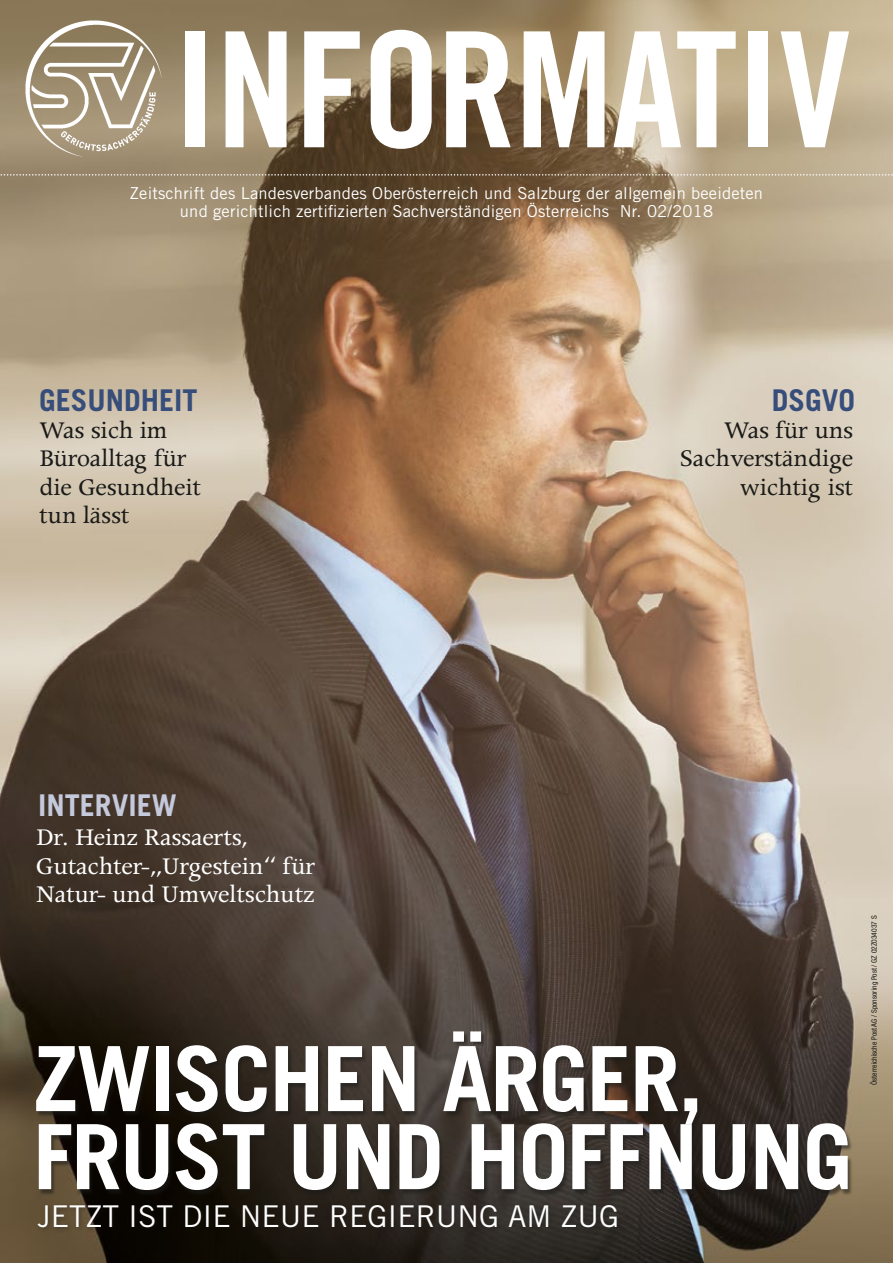
<style>
.page{position:relative;width:893px;height:1263px;background:#fff}
.page>*{position:absolute;margin:0;border:0;box-sizing:border-box;transform-origin:0 0}
.t1{font:160.5px "Trade Gothic LT Std Bd Cn 20";letter-spacing:-.01em;color:#fff}
.t2{font:700 90px/78px "Trade Gothic LT Std";letter-spacing:-.02em;color:#fff}
.t3{font:30px "Trade Gothic LT Std";color:#fff}
.t4{font:700 30px "Trade Gothic LT Std";color:#374d7a}
.t5{font:700 30px "Trade Gothic LT Std";color:#c5c9dc}
.t6{font:27px/28.5px "Apollo MT Std";letter-spacing:-.01em;color:#1a1a18}
.t7{font:27px/28.5px "Apollo MT Std";letter-spacing:-.01em;color:#fff}
.t8{font:16.5px/18px "Trade Gothic LT Std";letter-spacing:.01em;color:#fff;text-align:center}
.t9{font:condensed 7.5px "Helvetica Neue LT Pro";color:#1a1a18}
</style>
<div class="page">
<img style="left:0;top:0;width:893px;height:1263px">
<div style="left:36px;top:1032px;width:817px;height:164px;background:#1a1a18;opacity:.57"></div>
<div style="left:35px;top:1202px;width:588px;height:31px;background:#1a1a18;opacity:.43"></div>
<svg style="left:0;top:174px;width:893px;height:2px;background:#a79985"></svg>
<img style="left:24px;top:19px;width:141px;height:141px;border-radius:67px">
<h1 class="t1" style="left:173px;top:-7px;width:679px">INFORMATIV</h1>
<p class="t8" style="left:130px;top:184px;width:635px">Zeitschrift des Landesverbandes Oberösterreich und Salzburg der allgemein beeideten und gerichtlich zertifizierten Sachverständigen Österreichs Nr. 02/2018</p>
<h3 class="t4" style="left:39px;top:382px;width:160px">GESUNDHEIT</h3>
<h3 class="t6" style="left:39px;top:417px;width:163px">Was sich im<br>Büroalltag für die Gesundheit tun lässt</h3>
<h3 class="t4" style="left:772px;top:382px;width:85px">DSGVO</h3>
<h3 class="t6" style="left:680px;top:417px;width:175px;text-align:right">Was für uns<br>Sachverständige wichtig ist</h3>
<h3 class="t5" style="left:38px;top:786px;width:140px">INTERVIEW</h3>
<h3 class="t7" style="left:36px;top:825px;width:281px">Dr. Heinz Rassaerts,<br>Gutachter-„Urgestein“ für<br>Natur- und Umweltschutz</h3>
<h2 class="t2" style="left:33px;top:1039px;width:821px">ZWISCHEN ÄRGER,<br>FRUST UND HOFFNUNG</h2>
<h3 class="t3" style="left:37px;top:1198px;width:583px">JETZT IST DIE NEUE REGIERUNG AM ZUG</h3>
<p class="t9" style="left:870px;top:1085px;width:171px;rotate:-90deg">Österreichische Post AG / Sponsoring Post / GZ 02Z034037 S</p>
</div>
